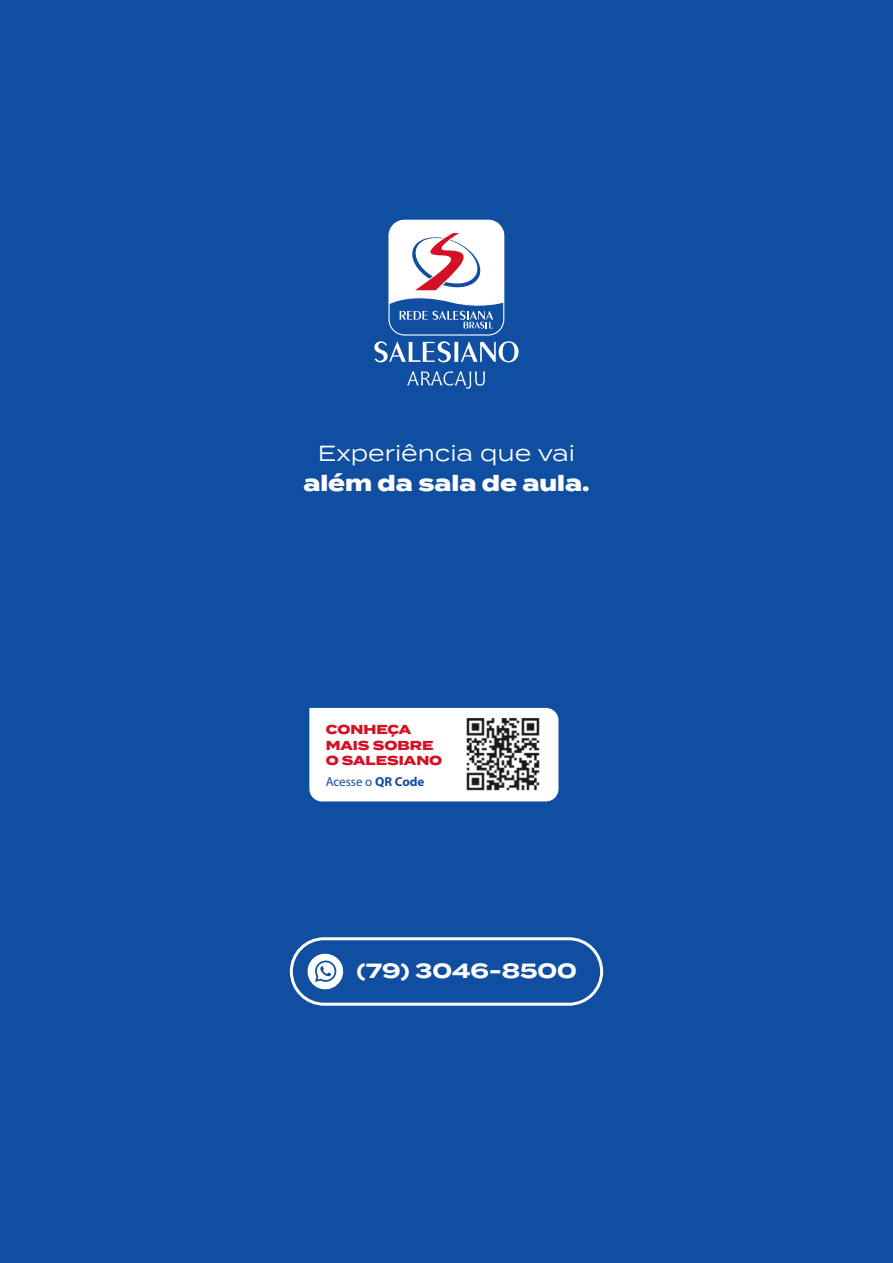
<style>
.page{position:relative;width:893px;height:1263px;background:#104ea2}
.page>*{position:absolute;margin:0;border:0;box-sizing:border-box;transform-origin:0 0}
.t1{font:21.9px "Termina";color:#fff}
.t2{font:800 21.9px "Termina";color:#fff}
.t3{font:700 20.55px "Termina";color:#fff}
.t4{font:800 13.05px/15.6px "Termina";color:#d41025}
.t5{font:13.05px "Myriad Pro";color:#104ea2}
.s1{font-weight:700}
</style>
<div class="page">
<div style="left:290px;top:937px;width:313px;height:69px;border:3px solid #fff;border-radius:33px"></div>
<svg style="left:302px;top:948px;width:41px;height:41px"></svg>
<svg style="left:407px;top:371px;width:78px;height:18px"></svg>
<svg style="left:374px;top:219px;width:145px;height:143px"></svg>
<div style="left:309px;top:708px;width:249px;height:93px;background:#fff"></div>
<img style="left:464px;top:715px;width:78px;height:79px">
<h1 class="t1" style="left:318px;top:438px;width:259px">Experiência que vai</h1>
<h1 class="t2" style="left:303px;top:466px;width:288px">além da sala de aula.</h1>
<p class="t4" style="left:326px;top:722px;width:118px">CONHEÇA<br>MAIS SOBRE<br>O SALESIANO</p>
<p class="t5" style="left:326px;top:773px;width:100px">Acesse o <span class="s1">QR Code</span></p>
<h2 class="t3" style="left:356px;top:956px;width:222px">(79) 3046-8500</h2>
</div>
